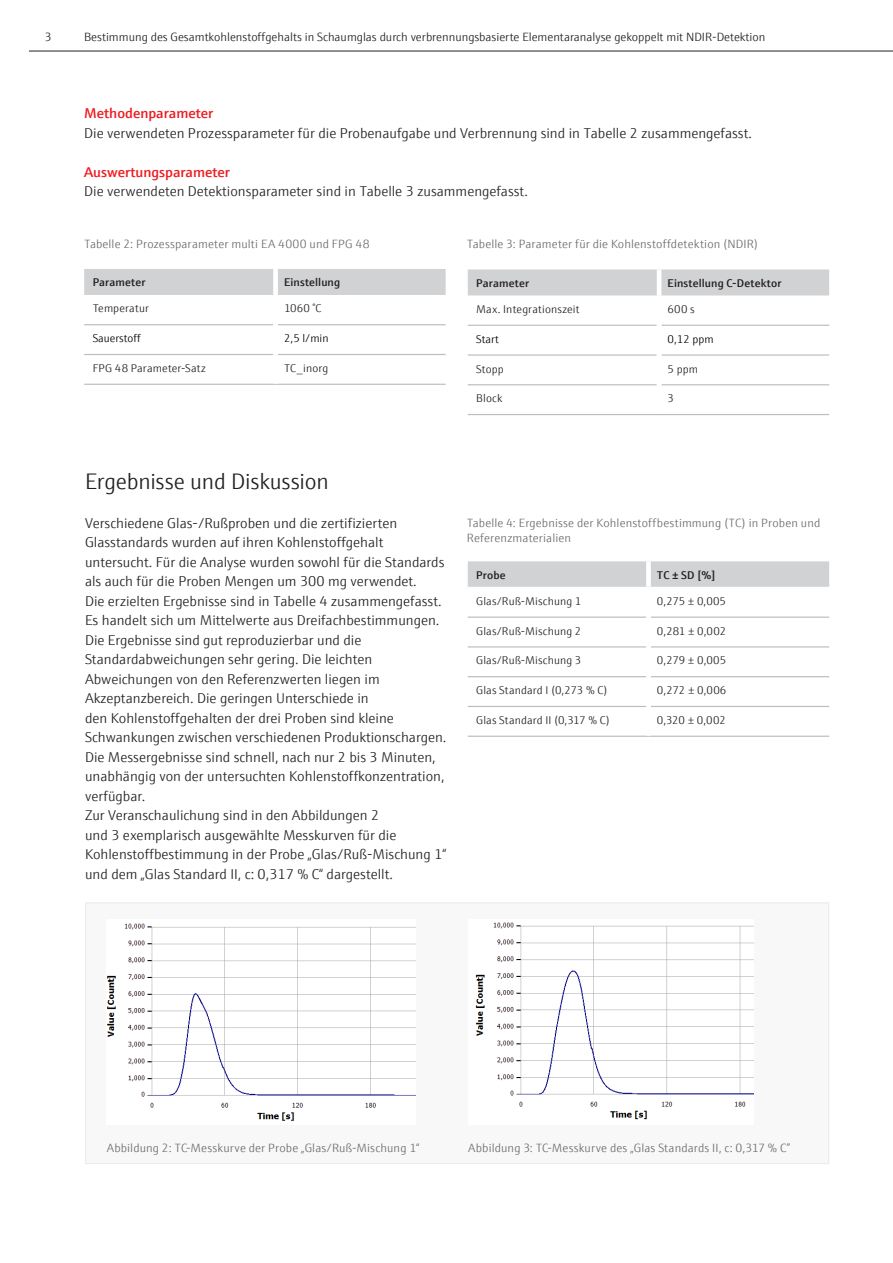
<style>
.page{position:relative;width:893px;height:1263px;background:#fff}
.page>*{position:absolute;margin:0;border:0;box-sizing:border-box;transform-origin:0 0}
.H2_15pt_schwarz{font:300 22.5px "E+H Sans";letter-spacing:-.01em;color:#231f20}
.Fließtext{font:300 14.25px/19.5px "E+H Sans";color:#231f20}
.H3_rot{font:600 14.25px "E+H Sans";color:#ee1d23}
.Legende_8_pt_grau{font:300 12px/15px "E+H Sans";letter-spacing:.01em;color:#6c6d70}
.t1{font:300 12px "E+H Sans";color:#231f20}
.Tabelle_Fliesstext_7{font:300 11.25px "E+H Sans";letter-spacing:.015em;color:#231f20}
.Tabelle_Subheadline{font:600 11.25px "E+H Sans";letter-spacing:.01em;color:#231f20}
.Tabelle_Fliesstext_7-2{font:300 11.25px "E+H Sans";color:#000001}
</style>
<div class="page">
<hr style="left:29px;top:51px;width:864px;height:1px;background:#231f20">
<svg style="left:468px;top:561px;width:361px;height:26px;background:#d2d3d4"></svg>
<hr style="left:468px;top:616px;width:178px;height:2px;background:#bcbdc0">
<hr style="left:468px;top:646px;width:178px;height:1px;background:#bcbdc0">
<hr style="left:468px;top:676px;width:178px;height:1px;background:#bcbdc0">
<hr style="left:468px;top:706px;width:178px;height:1px;background:#bcbdc0">
<hr style="left:468px;top:736px;width:180px;height:1px;background:#bcbdc0">
<hr style="left:651px;top:616px;width:178px;height:2px;background:#bcbdc0">
<hr style="left:651px;top:646px;width:178px;height:1px;background:#bcbdc0">
<hr style="left:651px;top:676px;width:178px;height:1px;background:#bcbdc0">
<hr style="left:651px;top:706px;width:178px;height:1px;background:#bcbdc0">
<hr style="left:648px;top:736px;width:181px;height:1px;background:#bcbdc0">
<div style="left:646px;top:561px;width:5px;height:26px;background:#fff"></div>
<div style="left:84px;top:269px;width:362px;height:26px;background:#d1d2d4"></div>
<hr style="left:84px;top:324px;width:189px;height:1px;background:#bcbdc0">
<hr style="left:278px;top:324px;width:168px;height:1px;background:#bcbdc0">
<hr style="left:84px;top:354px;width:189px;height:1px;background:#bcbdc0">
<hr style="left:278px;top:354px;width:168px;height:1px;background:#bcbdc0">
<hr style="left:84px;top:384px;width:192px;height:1px;background:#bcbdc0">
<hr style="left:276px;top:384px;width:170px;height:1px;background:#bcbdc0">
<div style="left:273px;top:269px;width:5px;height:26px;background:#fff"></div>
<div style="left:468px;top:269px;width:361px;height:26px;background:#d1d2d4"></div>
<hr style="left:468px;top:325px;width:189px;height:1px;background:#bcbdc0">
<hr style="left:661px;top:325px;width:168px;height:1px;background:#bcbdc0">
<hr style="left:468px;top:354px;width:189px;height:2px;background:#bcbdc0">
<hr style="left:661px;top:354px;width:168px;height:2px;background:#bcbdc0">
<hr style="left:468px;top:384px;width:189px;height:1px;background:#bcbdc0">
<hr style="left:661px;top:384px;width:168px;height:1px;background:#bcbdc0">
<hr style="left:468px;top:414px;width:191px;height:1px;background:#bcbdc0">
<hr style="left:659px;top:414px;width:170px;height:1px;background:#bcbdc0">
<hr style="left:657px;top:269px;width:4px;height:26px;background:#fff">
<div style="left:85px;top:902px;width:744px;height:262px;background:#f8f8f9;border:1px solid #ebebed"></div>
<img style="left:107px;top:923px;width:309px;height:198px">
<img style="left:475px;top:922px;width:278px;height:198px">
<p class="t1" style="left:45px;top:29px;width:8px">3</p>
<p class="t1" style="left:84px;top:29px;width:683px">Bestimmung des Gesamtkohlenstoffgehalts in Schaumglas durch verbrennungsbasierte Elementaranalyse gekoppelt mit NDIR-Detektion</p>
<p class="H3_rot" style="left:84px;top:103px;width:131px">Methodenparameter</p>
<p class="Fließtext" style="left:84px;top:122px;width:669px">Die verwendeten Prozessparameter für die Probenaufgabe und Verbrennung sind in Tabelle 2 zusammengefasst.</p>
<p class="H3_rot" style="left:84px;top:161px;width:147px">Auswertungsparameter</p>
<p class="Fließtext" style="left:84px;top:181px;width:445px">Die verwendeten Detektionsparameter sind in Tabelle 3 zusammengefasst.</p>
<p class="Legende_8_pt_grau" style="left:84px;top:235px;width:287px">Tabelle 2: Prozessparameter multi EA 4000 und FPG 48</p>
<p class="Tabelle_Subheadline" style="left:93px;top:274px;width:54px">Parameter</p>
<p class="Tabelle_Subheadline" style="left:284px;top:274px;width:58px">Einstellung</p>
<p class="Tabelle_Fliesstext_7" style="left:93px;top:300px;width:58px">Temperatur</p>
<p class="Tabelle_Fliesstext_7" style="left:284px;top:300px;width:39px">1060 °C</p>
<p class="Tabelle_Fliesstext_7-2" style="left:93px;top:330px;width:50px">Sauerstoff</p>
<p class="Tabelle_Fliesstext_7-2" style="left:284px;top:330px;width:46px">2,5 l/min</p>
<p class="Tabelle_Fliesstext_7" style="left:93px;top:360px;width:115px">FPG 48 Parameter-Satz</p>
<p class="Tabelle_Fliesstext_7" style="left:284px;top:360px;width:46px">TC_inorg</p>
<p class="Legende_8_pt_grau" style="left:467px;top:235px;width:293px">Tabelle 3: Parameter für die Kohlenstoffdetektion (NDIR)</p>
<p class="Tabelle_Subheadline" style="left:476px;top:274px;width:54px">Parameter</p>
<p class="Tabelle_Subheadline" style="left:668px;top:274px;width:115px">Einstellung C-Detektor</p>
<p class="Tabelle_Fliesstext_7" style="left:476px;top:301px;width:105px">Max. Integrationszeit</p>
<p class="Tabelle_Fliesstext_7" style="left:668px;top:301px;width:29px">600 s</p>
<p class="Tabelle_Fliesstext_7-2" style="left:476px;top:331px;width:24px">Start</p>
<p class="Tabelle_Fliesstext_7-2" style="left:668px;top:331px;width:48px">0,12 ppm</p>
<p class="Tabelle_Fliesstext_7" style="left:476px;top:360px;width:29px">Stopp</p>
<p class="Tabelle_Fliesstext_7" style="left:668px;top:360px;width:32px">5 ppm</p>
<p class="Tabelle_Fliesstext_7" style="left:476px;top:390px;width:27px">Block</p>
<p class="Tabelle_Fliesstext_7" style="left:668px;top:390px;width:8px">3</p>
<p class="H2_15pt_schwarz" style="left:85px;top:465px;width:245px">Ergebnisse und Diskussion</p>
<p class="Fließtext" style="left:85px;top:512px;width:361px">Verschiedene Glas-/Rußproben und die zertifizierten Glasstandards wurden auf ihren Kohlenstoffgehalt untersucht. Für die Analyse wurden sowohl für die Standards als auch für die Proben Mengen um 300 mg verwendet.</p>
<p class="Fließtext" style="left:85px;top:590px;width:358px">Die erzielten Ergebnisse sind in Tabelle 4 zusammengefasst.<br>Es handelt sich um Mittelwerte aus Dreifachbestimmungen.</p>
<p class="Fließtext" style="left:85px;top:629px;width:363px">Die Ergebnisse sind gut reproduzierbar und die Standardabweichungen sehr gering. Die leichten Abweichungen von den Referenzwerten liegen im Akzeptanzbereich. Die geringen Unterschiede in<br>den Kohlenstoffgehalten der drei Proben sind kleine Schwankungen zwischen verschiedenen Produktionschargen.<br>Die Messergebnisse sind schnell, nach nur 2 bis 3 Minuten, unabhängig von der untersuchten Kohlenstoffkonzentration, verfügbar.</p>
<p class="Fließtext" style="left:85px;top:805px;width:363px">Zur Veranschaulichung sind in den Abbildungen 2<br>und 3 exemplarisch ausgewählte Messkurven für die Kohlenstoffbestimmung in der Probe „Glas/Ruß-Mischung 1“ und dem „Glas Standard II, c: 0,317 % C“ dargestellt.</p>
<p class="Legende_8_pt_grau" style="left:467px;top:515px;width:355px">Tabelle 4: Ergebnisse der Kohlenstoffbestimmung (TC) in Proben und<br>Referenzmaterialien</p>
<p class="Tabelle_Subheadline" style="left:476px;top:566px;width:31px">Probe</p>
<p class="Tabelle_Subheadline" style="left:657px;top:566px;width:60px">TC ± SD [%]</p>
<p class="Tabelle_Fliesstext_7" style="left:476px;top:593px;width:107px">Glas/Ruß-Mischung 1</p>
<p class="Tabelle_Fliesstext_7" style="left:657px;top:593px;width:71px">0,275 ± 0,005</p>
<p class="Tabelle_Fliesstext_7" style="left:476px;top:622px;width:107px">Glas/Ruß-Mischung 2</p>
<p class="Tabelle_Fliesstext_7" style="left:657px;top:622px;width:71px">0,281 ± 0,002</p>
<p class="Tabelle_Fliesstext_7" style="left:476px;top:652px;width:107px">Glas/Ruß-Mischung 3</p>
<p class="Tabelle_Fliesstext_7" style="left:657px;top:652px;width:71px">0,279 ± 0,005</p>
<p class="Tabelle_Fliesstext_7" style="left:476px;top:682px;width:133px">Glas Standard I (0,273 % C)</p>
<p class="Tabelle_Fliesstext_7" style="left:657px;top:682px;width:71px">0,272 ± 0,006</p>
<p class="Tabelle_Fliesstext_7" style="left:476px;top:712px;width:135px">Glas Standard II (0,317 % C)</p>
<p class="Tabelle_Fliesstext_7" style="left:657px;top:712px;width:70px">0,320 ± 0,002</p>
<p class="Legende_8_pt_grau" style="left:107px;top:1139px;width:314px">Abbildung 2: TC-Messkurve der Probe „Glas/Ruß-Mischung 1“</p>
<p class="Legende_8_pt_grau" style="left:468px;top:1139px;width:323px">Abbildung 3: TC-Messkurve des „Glas Standards II, c: 0,317 % C”</p>
</div>
